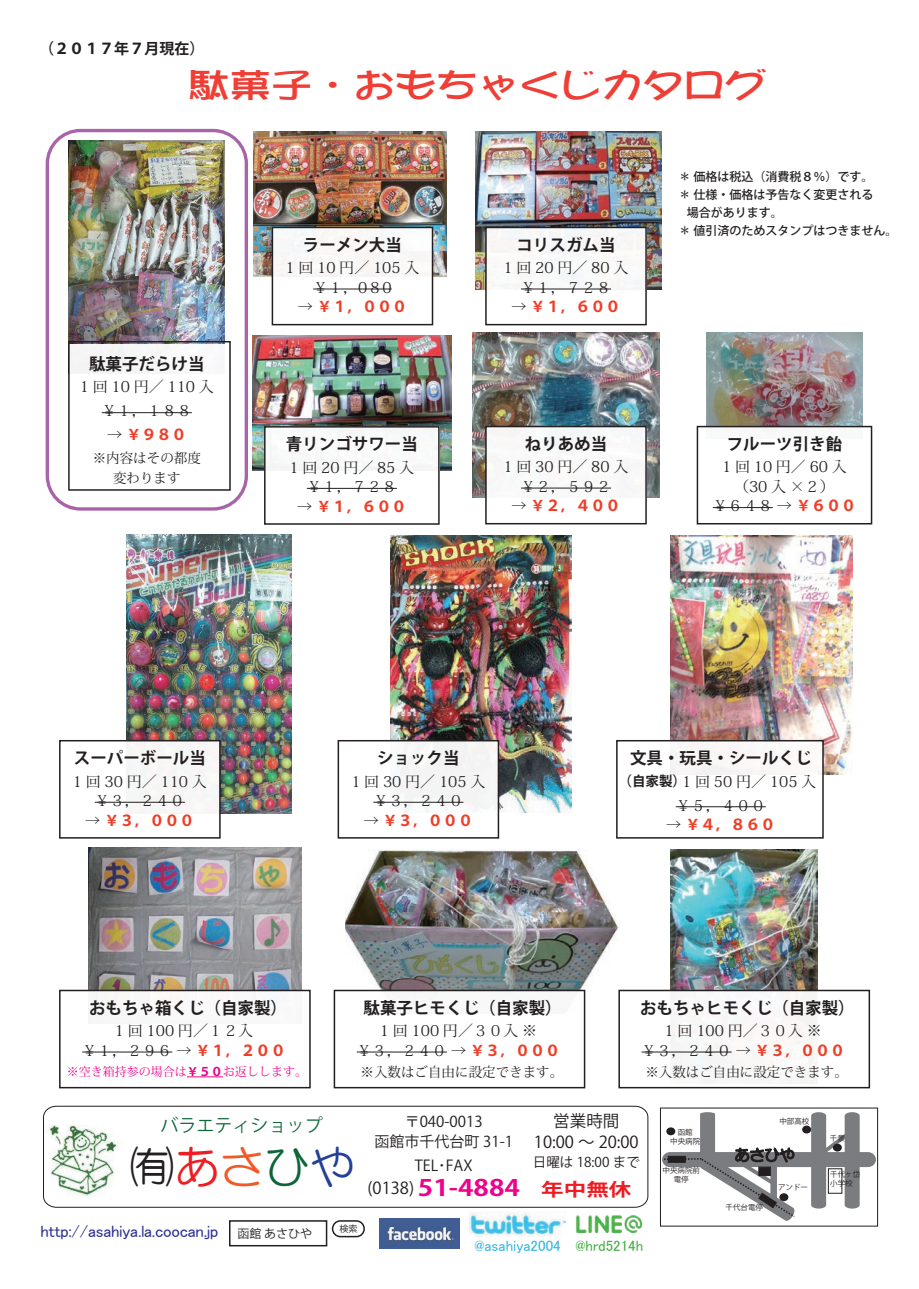
<style>
.page{position:relative;width:919px;height:1289px;background:#fff}
.page>*{position:absolute;margin:0;border:0;box-sizing:border-box;transform-origin:0 0}
.t1{font:45px "HG Maru Gothic MPRO";color:#231f20}
.t2{font:33px "DFPPOP1 SB WINP RKSJ H";color:#ee3e35;scale:1.25 1}
.t3{font:700 22.5px "Koz Go Pr 6 N";color:#ed028c;scale:1.2 1}
.t4{font:18px "Koz Go Pr 6 N";color:#0c6638}
.t5{font:700 18px "Koz Go Pr 6 N";color:#ee1d23;scale:1.25 1}
.t6{font:700 16.5px "Koz Go Pr 6 N";color:#231f20}
.t7{font:16.5px "MS P Gothic";letter-spacing:-.015em;color:#2e3092}
.t8{font:16.5px/21px "Koz Go Pr 6 N";color:#231f20;text-align:center}
.t9{font:15px/19.5px "Koz Min Pr 6 N";color:#231f20;text-align:center}
.t10{font:700 15px "Koz Go Pr 6 N";color:#ef3e28}
.t11{font:15px/19.5px "Koz Min Pr 6 N";letter-spacing:.125em;color:#231f20;text-align:center}
.t12{font:15px/19.5px "Koz Go Pr 6 N";color:#231f20;text-align:center}
.t13{font:15px "MS P Gothic";color:#38b6dc}
.t14{font:700 15px "Koz Go Pr 6 N";color:#231f20}
.t15{font:15px "MS P Gothic";color:#49ac49}
.t16{font:13.5px/19.5px "Koz Min Pr 6 N";color:#231f20;text-align:center}
.t17{font:13.5px "Koz Go Pr 6 N";color:#231f20}
.t18{font:500 12px "Koz Go Pro";color:#231f20}
.t19{font:12px "Koz Min Pr 6 N";color:#ed028c}
.t20{font:12px "Koz Go Pr 6 N";color:#231f20}
.t21{font:9px "Koz Go Pr 6 N";color:#231f20}
.t22{font:7.5px/9px "Koz Go Pr 6 N";color:#231f20;text-align:center}
.s1{font-family:"Koz Min Pr 6 N";font-weight:400;color:#231f20}
.s2{font-family:"Koz Go Pr 6 N";font-weight:700;color:#ef3e28}
.s3{font-family:"Koz Go Pr 6 N";font-weight:700;font-size:13.5px}
.s4{font-family:"Koz Go Pr 6 N";font-weight:700}
.s5{color:#ee1d23}
.s6{color:#f15929}
.s7{color:#0c6638}
.s8{color:#223f99}
.s9{font-weight:400;font-size:16.5px;color:#231f20}
</style>
<div class="page">
<img style="left:69px;top:141px;width:156px;height:200px">
<img style="left:89px;top:847px;width:212px;height:142px">
<img style="left:126px;top:534px;width:166px;height:279px">
<img style="left:391px;top:535px;width:180px;height:277px">
<img style="left:345px;top:849px;width:274px;height:164px">
<img style="left:670px;top:849px;width:147px;height:140px">
<img style="left:706px;top:332px;width:156px;height:94px">
<img style="left:254px;top:131px;width:192px;height:145px">
<img style="left:253px;top:335px;width:199px;height:135px">
<img style="left:472px;top:332px;width:187px;height:165px">
<img style="left:475px;top:131px;width:186px;height:158px">
<div style="left:46px;top:129px;width:202px;height:381px;border:3px solid #a55ca5;border-radius:33px"></div>
<div style="left:68px;top:341px;width:163px;height:149px;border:2px solid #231f20"></div>
<hr style="left:102px;top:412px;width:90px;height:1px;background:#231f20">
<div style="left:272px;top:227px;width:160px;height:97px;background:#fff"></div>
<div style="left:271px;top:227px;width:162px;height:98px;border:2px solid #231f20"></div>
<hr style="left:313px;top:288px;width:78px;height:1px;background:#231f20">
<div style="left:486px;top:227px;width:160px;height:97px;background:#fff"></div>
<div style="left:485px;top:227px;width:161px;height:98px;border:2px solid #231f20"></div>
<hr style="left:521px;top:288px;width:90px;height:1px;background:#231f20">
<div style="left:265px;top:427px;width:175px;height:97px;background:#fff"></div>
<div style="left:264px;top:426px;width:175px;height:98px;border:2px solid #231f20"></div>
<div style="left:486px;top:426px;width:160px;height:97px;background:#fff"></div>
<hr style="left:307px;top:488px;width:90px;height:1px;background:#231f20">
<div style="left:485px;top:426px;width:161px;height:98px;border:2px solid #231f20"></div>
<hr style="left:521px;top:487px;width:90px;height:1px;background:#231f20">
<div style="left:696px;top:426px;width:176px;height:98px;border:2px solid #231f20"></div>
<hr style="left:712px;top:507px;width:60px;height:1px;background:#231f20">
<div style="left:60px;top:740px;width:160px;height:97px;background:#fff"></div>
<div style="left:59px;top:740px;width:162px;height:98px;border:2px solid #231f20"></div>
<hr style="left:95px;top:801px;width:90px;height:1px;background:#231f20">
<div style="left:338px;top:740px;width:160px;height:97px;background:#fff"></div>
<div style="left:337px;top:740px;width:162px;height:98px;border:2px solid #231f20"></div>
<hr style="left:373px;top:801px;width:90px;height:1px;background:#231f20">
<div style="left:59px;top:989px;width:252px;height:99px;border:2px solid #231f20"></div>
<hr style="left:82px;top:1051px;width:90px;height:1px;background:#231f20">
<hr style="left:187px;top:1076px;width:36px;height:1px;background:#ed028c">
<div style="left:334px;top:990px;width:250px;height:97px;background:#fff"></div>
<div style="left:333px;top:989px;width:252px;height:99px;border:2px solid #231f20"></div>
<hr style="left:357px;top:1051px;width:90px;height:1px;background:#231f20">
<div style="left:618px;top:989px;width:252px;height:99px;border:2px solid #231f20"></div>
<hr style="left:641px;top:1051px;width:90px;height:1px;background:#231f20">
<img style="left:670px;top:535px;width:182px;height:239px">
<div style="left:616px;top:740px;width:206px;height:97px;background:#fff"></div>
<div style="left:616px;top:740px;width:207px;height:98px;border:2px solid #231f20"></div>
<hr style="left:675px;top:806px;width:90px;height:1px;background:#231f20">
<svg style="left:43px;top:1105px;width:605px;height:102px"></svg>
<svg style="left:662px;top:1112px;width:213px;height:109px"></svg>
<div style="left:229px;top:1220px;width:98px;height:26px;border:2px solid #231f20"></div>
<div style="left:332px;top:1220px;width:33px;height:17px;border:2px solid #231f20;border-radius:8px"></div>
<img style="left:380px;top:1218px;width:80px;height:29px">
<img style="left:552px;top:1201px;width:114px;height:33px">
<img style="left:469px;top:1211px;width:96px;height:25px">
<p class="t14" style="left:39px;top:40px;width:166px">（２０１７年７月現在）</p>
<h2 class="t2" style="left:188px;top:69px;width:464px">駄菓子・おもちゃくじカタログ</h2>
<p class="t6" style="left:89px;top:354px;width:117px">駄菓子だらけ当</p>
<p class="t9" style="left:80px;top:375px;width:136px;line-height:24px">1回10円／110入￥１，１８８</p>
<p class="t10" style="left:107px;top:426px;width:81px"><span class="s1">→</span> ￥９８０</p>
<p class="t16" style="left:93px;top:449px;width:110px">※内容はその都度変わります</p>
<p class="t6" style="left:303px;top:235px;width:100px">ラーメン大当</p>
<p class="t9" style="left:285px;top:258px;width:136px">1回10円／105入￥１，0８0</p>
<p class="t10" style="left:298px;top:298px;width:111px"><span class="s1">→</span> ￥１，０００</p>
<p class="t6" style="left:286px;top:434px;width:134px">青リンゴサワー当</p>
<p class="t11" style="left:289px;top:457px;width:126px">1回20円／85入￥１，７２８</p>
<p class="t10" style="left:297px;top:497px;width:111px"><span class="s1">→</span> ￥１，６００</p>
<p class="t6" style="left:516px;top:235px;width:100px">コリスガム当</p>
<p class="t11" style="left:503px;top:258px;width:126px">1回20円／80入￥１，７２８</p>
<p class="t10" style="left:511px;top:298px;width:111px"><span class="s1">→</span> ￥１，６００</p>
<p class="t6" style="left:524px;top:434px;width:84px">ねりあめ当</p>
<p class="t11" style="left:503px;top:457px;width:126px">1回30円／80入￥２，５９２</p>
<p class="t10" style="left:511px;top:497px;width:111px"><span class="s1">→</span> ￥２，４００</p>
<p class="t18" style="left:678px;top:169px;width:196px">＊ 価格は税込（消費税８％）です。</p>
<p class="t18" style="left:678px;top:187px;width:196px">＊ 仕様・価格は予告なく変更される</p>
<p class="t18" style="left:686px;top:205px;width:97px">場合があります。</p>
<p class="t18" style="left:678px;top:223px;width:220px">＊ 値引済のためスタンプはつきません。</p>
<p class="t6" style="left:726px;top:434px;width:117px">フルーツ引き飴</p>
<p class="t9" style="left:712px;top:457px;width:145px">1回10円／60入（30 入 ×２）<br>￥６４８ → <span class="s2">￥６００</span></p>
<p class="t6" style="left:74px;top:748px;width:133px">スーパーボール当</p>
<p class="t9" style="left:73px;top:771px;width:136px">1回30円／110入￥３，２４０</p>
<p class="t10" style="left:85px;top:811px;width:111px"><span class="s1">→</span> ￥３，０００</p>
<p class="t6" style="left:377px;top:748px;width:84px">ショック当</p>
<p class="t9" style="left:351px;top:771px;width:136px">1回30円／105入￥３，２４０</p>
<p class="t10" style="left:364px;top:811px;width:111px"><span class="s1">→</span> ￥３，０００</p>
<p class="t6" style="left:630px;top:748px;width:183px">文具・玩具・シールくじ</p>
<p class="t9" style="left:618px;top:769px;width:199px;line-height:24px"><span class="s3">（自家製）</span>1 回 50 円／ 105 入￥５，４００</p>
<p class="t10" style="left:666px;top:816px;width:111px"><span class="s1">→</span> ￥４，８６０</p>
<p class="t6" style="left:89px;top:998px;width:199px">おもちゃ箱くじ（自家製）</p>
<p class="t9" style="left:82px;top:1021px;width:205px">1 回 100 円／１２入<br>￥１，２９６ → <span class="s2">￥１，２００</span></p>
<p class="t19" style="left:67px;top:1064px;width:241px">※空き箱持参の場合は<span class="s4">￥５０</span>お返しします。</p>
<p class="t6" style="left:363px;top:998px;width:199px">駄菓子ヒモくじ（自家製）</p>
<p class="t9" style="left:357px;top:1021px;width:205px">1 回 100 円／３０入 ※<br>￥３，２４０ → <span class="s2">￥３，０００</span></p>
<p class="t16" style="left:360px;top:1062px;width:204px">※入数はご自由に設定できます。</p>
<p class="t6" style="left:640px;top:998px;width:216px">おもちゃヒモくじ（自家製）</p>
<p class="t9" style="left:641px;top:1021px;width:205px">1 回 100 円／３０入 ※<br>￥３，２４０ → <span class="s2">￥３，０００</span></p>
<p class="t16" style="left:645px;top:1062px;width:204px">※入数はご自由に設定できます。</p>
<p class="t4" style="left:160px;top:1115px;width:164px">バラエティショップ</p>
<h1 class="t1" style="left:129px;top:1144px;width:226px">㈲<span class="s5">あ</span><span class="s6">さ</span><span class="s7">ひ</span><span class="s8">や</span></h1>
<p class="t7" style="left:41px;top:1222px;width:179px">http://asahiya.la.coocan.jp</p>
<p class="t20" style="left:237px;top:1226px;width:76px">函館 あさひや</p>
<p class="t21" style="left:339px;top:1223px;width:19px">検索</p>
<p class="t12" style="left:374px;top:1112px;width:140px">〒040-0013<br>函館市千代台町 31-1</p>
<p class="t8" style="left:534px;top:1110px;width:106px">営業時間<br>10:00 ～ 20:00</p>
<p class="t17" style="left:533px;top:1153px;width:108px">日曜は 18:00 まで</p>
<p class="t5" style="left:541px;top:1179px;width:73px">年中無休</p>
<p class="t12" style="left:415px;top:1156px;width:59px">TEL･FAX</p>
<h3 class="t3" style="left:367px;top:1175px;width:128px"><span class="s9">(0138)</span> 51-4884</h3>
<p class="t13" style="left:474px;top:1238px;width:88px">@asahiya2004</p>
<p class="t15" style="left:575px;top:1238px;width:69px">@hrd5214h</p>
<p class="t22" style="left:670px;top:1128px;width:31px">函館<br>中央病院</p>
<p class="t22" style="left:662px;top:1165px;width:39px">中央病院前電停</p>
<p class="t22" style="left:779px;top:1116px;width:31px">中部高校</p>
<p class="t22" style="left:725px;top:1202px;width:39px">千代台電停</p>
<p class="t22" style="left:778px;top:1183px;width:31px">アンドー</p>
<p class="t22" style="left:829px;top:1134px;width:16px">千景</p>
<p class="t22" style="left:830px;top:1169px;width:31px;text-align:left">千代ヶ岱小学校</p>
</div>
